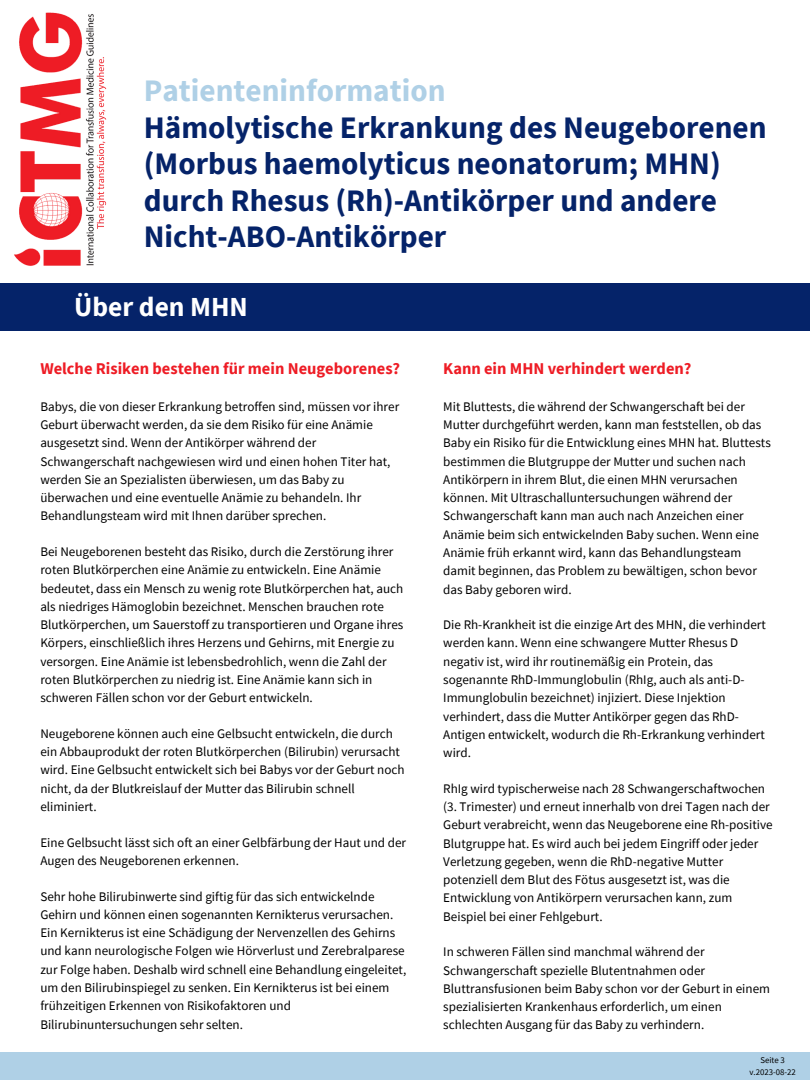
<style>
.page{position:relative;width:810px;height:1080px;background:#fff}
.page>*{position:absolute;margin:0;border:0;box-sizing:border-box;transform-origin:0 0}
.t1{font:700 31.25px/36.6px "Source Sans Pro";color:#052369}
.t2{font:700 31.25px "Source Sans Pro";color:#afd0e6}
.t3{font:700 27.5px "Source Sans Pro";color:#fff}
.t4{font:700 16.44px "Source Sans Pro";color:#ee1c25}
.t5{font:13.12px/18.2px "Source Sans Pro";color:#000}
.t6{font:8.75px "Source Sans Pro";color:#000}
</style>
<div class="page">
<div style="left:0;top:283px;width:810px;height:47px;background:#052369"></div>
<div style="left:0;top:1052px;width:810px;height:28px;background:#afd0e6"></div>
<img style="left:14px;top:12px;width:93px;height:254px">
<p class="t2" style="left:144px;top:70px;width:303px">Patienteninformation</p>
<p class="t1" style="left:144px;top:108px;width:624px">Hämolytische Erkrankung des Neugeborenen (Morbus haemolyticus neonatorum; MHN) durch Rhesus (Rh)-Antikörper und andere Nicht-ABO-Antikörper</p>
<p class="t3" style="left:74px;top:289px;width:175px">Über den MHN</p>
<p class="t4" style="left:40px;top:357px;width:361px">Welche Risiken bestehen für mein Neugeborenes?</p>
<p class="t5" style="left:40px;top:397px;width:360px">Babys, die von dieser Erkrankung betroffen sind, müssen vor ihrer Geburt überwacht werden, da sie dem Risiko für eine Anämie ausgesetzt sind. Wenn der Antikörper während der Schwangerschaft nachgewiesen wird und einen hohen Titer hat, werden Sie an Spezialisten überwiesen, um das Baby zu überwachen und eine eventuelle Anämie zu behandeln. Ihr Behandlungsteam wird mit Ihnen darüber sprechen.</p>
<p class="t5" style="left:40px;top:542px;width:365px">Bei Neugeborenen besteht das Risiko, durch die Zerstörung ihrer roten Blutkörperchen eine Anämie zu entwickeln. Eine Anämie bedeutet, dass ein Mensch zu wenig rote Blutkörperchen hat, auch als niedriges Hämoglobin bezeichnet. Menschen brauchen rote Blutkörperchen, um Sauerstoff zu transportieren und Organe ihres Körpers, einschließlich ihres Herzens und Gehirns, mit Energie zu versorgen. Eine Anämie ist lebensbedrohlich, wenn die Zahl der roten Blutkörperchen zu niedrig ist. Eine Anämie kann sich in schweren Fällen schon vor der Geburt entwickeln.</p>
<p class="t5" style="left:40px;top:724px;width:366px">Neugeborene können auch eine Gelbsucht entwickeln, die durch ein Abbauprodukt der roten Blutkörperchen (Bilirubin) verursacht wird. Eine Gelbsucht entwickelt sich bei Babys vor der Geburt noch nicht, da der Blutkreislauf der Mutter das Bilirubin schnell eliminiert.</p>
<p class="t5" style="left:40px;top:833px;width:367px">Eine Gelbsucht lässt sich oft an einer Gelbfärbung der Haut und der<br>Augen des Neugeborenen erkennen.</p>
<p class="t5" style="left:40px;top:887px;width:367px">Sehr hohe Bilirubinwerte sind giftig für das sich entwickelnde Gehirn und können einen sogenannten Kernikterus verursachen.<br>Ein Kernikterus ist eine Schädigung der Nervenzellen des Gehirns und kann neurologische Folgen wie Hörverlust und Zerebralparese zur Folge haben. Deshalb wird schnell eine Behandlung eingeleitet, um den Bilirubinspiegel zu senken. Ein Kernikterus ist bei einem frühzeitigen Erkennen von Risikofaktoren und Bilirubinuntersuchungen sehr selten.</p>
<p class="t4" style="left:443px;top:357px;width:250px">Kann ein MHN verhindert werden?</p>
<p class="t5" style="left:443px;top:397px;width:329px">Mit Bluttests, die während der Schwangerschaft bei der Mutter durchgeführt werden, kann man feststellen, ob das Baby ein Risiko für die Entwicklung eines MHN hat. Bluttests bestimmen die Blutgruppe der Mutter und suchen nach Antikörpern in ihrem Blut, die einen MHN verursachen können. Mit Ultraschalluntersuchungen während der Schwangerschaft kann man auch nach Anzeichen einer Anämie beim sich entwickelnden Baby suchen. Wenn eine Anämie früh erkannt wird, kann das Behandlungsteam damit beginnen, das Problem zu bewältigen, schon bevor das Baby geboren wird.</p>
<p class="t5" style="left:443px;top:615px;width:324px">Die Rh-Krankheit ist die einzige Art des MHN, die verhindert werden kann. Wenn eine schwangere Mutter Rhesus D negativ ist, wird ihr routinemäßig ein Protein, das sogenannte RhD-Immunglobulin (RhIg, auch als anti-D-Immunglobulin bezeichnet) injiziert. Diese Injektion verhindert, dass die Mutter Antikörper gegen das RhD-Antigen entwickelt, wodurch die Rh-Erkrankung verhindert wird.</p>
<p class="t5" style="left:443px;top:779px;width:331px">RhIg wird typischerweise nach 28 Schwangerschaftwochen (3. Trimester) und erneut innerhalb von drei Tagen nach der Geburt verabreicht, wenn das Neugeborene eine Rh-positive Blutgruppe hat. Es wird auch bei jedem Eingriff oder jeder Verletzung gegeben, wenn die RhD-negative Mutter potenziell dem Blut des Fötus ausgesetzt ist, was die Entwicklung von Antikörpern verursachen kann, zum Beispiel bei einer Fehlgeburt.</p>
<p class="t5" style="left:443px;top:943px;width:328px">In schweren Fällen sind manchmal während der Schwangerschaft spezielle Blutentnahmen oder Bluttransfusionen beim Baby schon vor der Geburt in einem spezialisierten Krankenhaus erforderlich, um einen schlechten Ausgang für das Baby zu verhindern.</p>
<p class="t6" style="left:760px;top:1055px;width:26px">Seite 3</p>
<p class="t6" style="left:749px;top:1067px;width:48px">v.2023-08-22</p>
</div>
